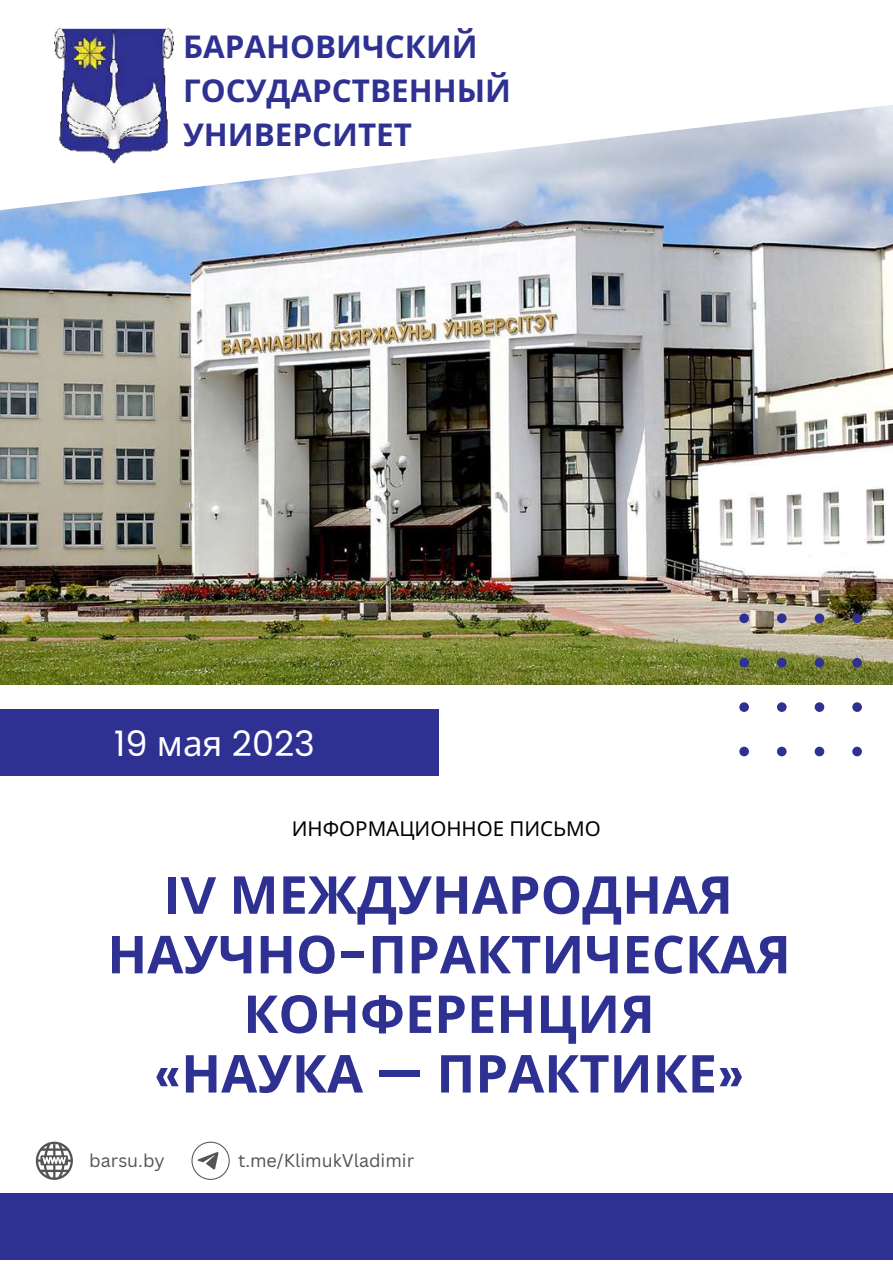
<style>
.page{position:relative;width:893px;height:1264px;background:#fff}
.page>*{position:absolute;margin:0;border:0;box-sizing:border-box;transform-origin:0 0}
.t1{font:700 52.2px/59.6px "Noto Sans";color:#2e3192;text-align:center}
.t2{font:35.1px "Poppins";color:#fff}
.t3{font:700 31.35px/43.8px "Noto Sans";color:#2e3192}
.t4{font:20.55px "Noto Sans";color:#000}
.t5{font:18px "Canva Sans";color:#545454}
.s1{font-family:"Noto Sans"}
.s2{font-family:"Poppins";font-weight:600}
</style>
<div class="page">
<img style="left:0;top:226px;width:892px;height:458px">
<svg style="left:0;top:28px;width:892px;height:198px"></svg>
<div style="left:0;top:709px;width:439px;height:67px;background:#2e3192"></div>
<div style="left:0;top:1193px;width:892px;height:67px;background:#2e3192"></div>
<svg style="left:739px;top:613px;width:122px;height:143px"></svg>
<img style="left:54px;top:29px;width:120px;height:134px">
<svg style="left:36px;top:1141px;width:37px;height:38px"></svg>
<svg style="left:191px;top:1141px;width:39px;height:38px"></svg>
<p class="t3" style="left:183px;top:24px;width:329px">БАРАНОВИЧСКИЙ<br>ГОСУДАРСТВЕННЫЙ<br>УНИВЕРСИТЕТ</p>
<p class="t2" style="left:114px;top:719px;width:202px">19 <span class="s1">мая</span> 2023</p>
<p class="t4" style="left:292px;top:814px;width:310px">ИНФОРМАЦИОННОЕ ПИСЬМО</p>
<p class="t1" style="left:107px;top:863px;width:685px"><span class="s2">IV</span> МЕЖДУНАРОДНАЯ<br>НАУЧНО<span class="s2">-</span>ПРАКТИЧЕСКАЯ<br>КОНФЕРЕНЦИЯ<br><span class="s2">«</span>НАУКА <span class="s2">—</span> ПРАКТИКЕ<span class="s2">»</span></p>
<p class="t5" style="left:89px;top:1148px;width:77px">barsu.by</p>
<p class="t5" style="left:238px;top:1148px;width:178px">t.me/KlimukVladimir</p>
</div>
